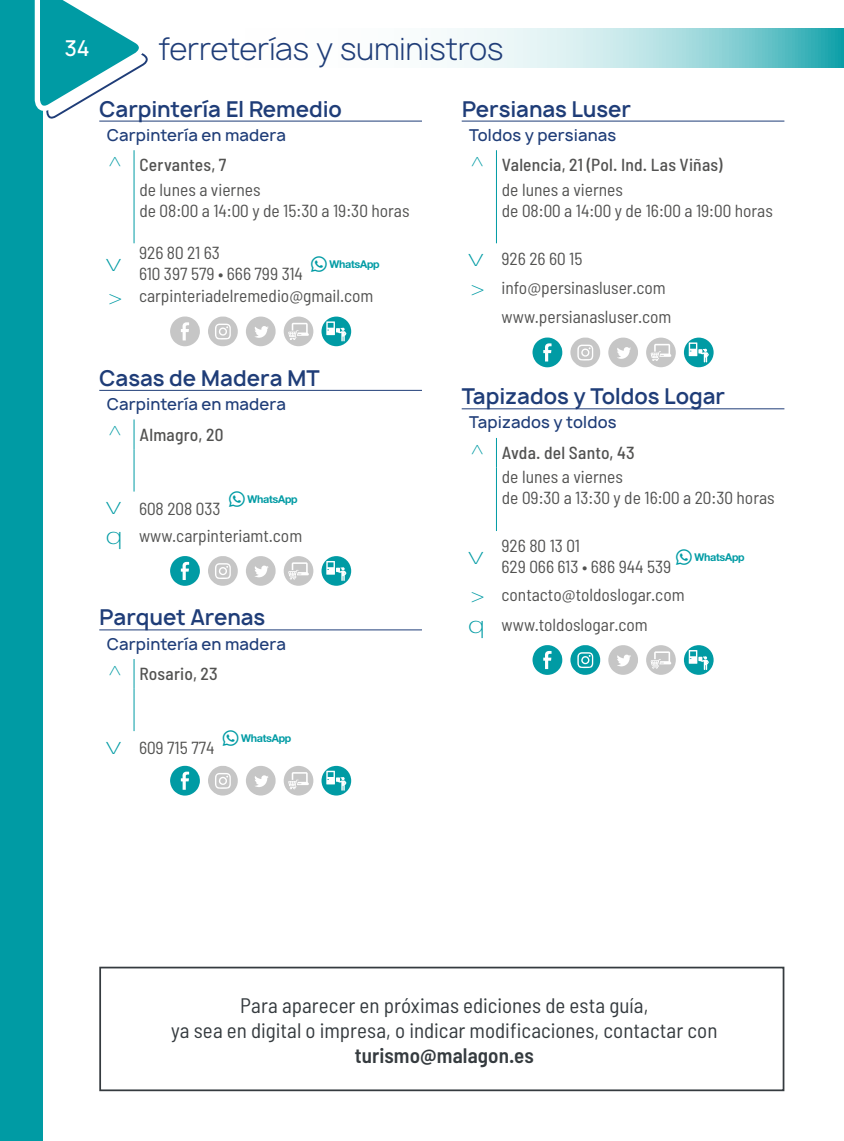
<style>
.page{position:relative;width:844px;height:1141px;background:#fff}
.page>*{position:absolute;margin:0;border:0;box-sizing:border-box;transform-origin:0 0}
.t1{font:300 29.75px "Manrope";letter-spacing:-.01em;color:#1f3d78}
.t2{font:28px "Social Logos";color:#009ba4}
.t3{font:semi-condensed 21px/25.2px "Barlow";letter-spacing:.005em;color:#353b3f;text-align:center}
.t4{font:600 21px "Manrope";color:#1f3d78}
.t5{font:600 semi-condensed 21px "Barlow";letter-spacing:.005em;color:#353b3f}
.t6{font:500 21px "Manrope";color:#fff}
.t7{font:semi-condensed 17.5px/21px "Barlow";color:#525251}
.t8{font:500 semi-condensed 17.5px "Barlow";letter-spacing:.01em;color:#525251}
.t9{font:500 15.75px "Manrope";letter-spacing:.005em;color:#1f3d78}
.s1{color:#009ba4}
</style>
<div class="page">
<div style="left:0;top:0;width:42px;height:1141px;background:#009ba4"></div>
<svg style="left:34px;top:0;width:120px;height:124px"></svg>
<svg style="left:34px;top:29px;width:809px;height:39px"></svg>
<div style="left:99px;top:967px;width:685px;height:124px;border:2px solid #353b3f"></div>
<hr style="left:461px;top:408px;width:323px;height:1px;background:#1f3d78">
<hr style="left:496px;top:438px;width:1px;height:30px;background:#009ba4">
<hr style="left:496px;top:468px;width:1px;height:63px;background:#009ba4">
<svg style="left:532px;top:645px;width:30px;height:30px"></svg>
<svg style="left:570px;top:645px;width:30px;height:30px"></svg>
<svg style="left:608px;top:645px;width:29px;height:30px"></svg>
<svg style="left:646px;top:645px;width:29px;height:30px"></svg>
<svg style="left:683px;top:645px;width:30px;height:30px"></svg>
<hr style="left:461px;top:121px;width:323px;height:1px;background:#1f3d78">
<hr style="left:496px;top:150px;width:1px;height:30px;background:#009ba4">
<hr style="left:496px;top:180px;width:1px;height:63px;background:#009ba4">
<svg style="left:532px;top:338px;width:30px;height:29px"></svg>
<svg style="left:570px;top:338px;width:30px;height:29px"></svg>
<svg style="left:608px;top:338px;width:29px;height:29px"></svg>
<svg style="left:646px;top:338px;width:29px;height:29px"></svg>
<svg style="left:683px;top:338px;width:30px;height:29px"></svg>
<hr style="left:99px;top:121px;width:323px;height:1px;background:#1f3d78">
<hr style="left:133px;top:150px;width:1px;height:30px;background:#009ba4">
<hr style="left:133px;top:180px;width:1px;height:63px;background:#009ba4">
<svg style="left:170px;top:317px;width:30px;height:29px"></svg>
<svg style="left:208px;top:317px;width:30px;height:29px"></svg>
<svg style="left:246px;top:317px;width:29px;height:29px"></svg>
<svg style="left:283px;top:317px;width:30px;height:29px"></svg>
<svg style="left:321px;top:317px;width:30px;height:29px"></svg>
<hr style="left:99px;top:390px;width:323px;height:1px;background:#1f3d78">
<hr style="left:133px;top:419px;width:1px;height:30px;background:#009ba4">
<hr style="left:133px;top:449px;width:1px;height:43px;background:#009ba4">
<svg style="left:170px;top:556px;width:30px;height:30px"></svg>
<svg style="left:208px;top:556px;width:30px;height:30px"></svg>
<svg style="left:246px;top:556px;width:29px;height:30px"></svg>
<svg style="left:283px;top:556px;width:30px;height:30px"></svg>
<svg style="left:321px;top:556px;width:30px;height:30px"></svg>
<hr style="left:99px;top:629px;width:323px;height:1px;background:#1f3d78">
<hr style="left:133px;top:659px;width:1px;height:30px;background:#009ba4">
<hr style="left:133px;top:689px;width:1px;height:42px;background:#009ba4">
<svg style="left:170px;top:766px;width:30px;height:30px"></svg>
<svg style="left:208px;top:766px;width:30px;height:30px"></svg>
<svg style="left:246px;top:766px;width:29px;height:30px"></svg>
<svg style="left:283px;top:766px;width:30px;height:30px"></svg>
<svg style="left:321px;top:766px;width:30px;height:30px"></svg>
<p class="t6" style="left:64px;top:35px;width:27px">34</p>
<h1 class="t1" style="left:159px;top:31px;width:346px">ferreterías y suministros</h1>
<p class="t4" style="left:99px;top:95px;width:244px">Carpintería El Remedio</p>
<p class="t9" style="left:107px;top:125px;width:181px">Carpintería en madera</p>
<p class="t8" style="left:139px;top:154px;width:88px">Cervantes, 7</p>
<p class="t7" style="left:139px;top:178px;width:271px">de lunes a viernes<br>de 08:00 a 14:00 y de 15:30 a 19:30 horas</p>
<p class="t7" style="left:139px;top:241px;width:236px;line-height:21.7px">926 80 21 63<br>610 397 579 • 666 799 314 carpinteriadelremedio@gmail.com</p>
<h2 class="t2" style="left:310px;top:253px;width:72px">t</h2>
<p class="t4" style="left:461px;top:95px;width:171px">Persianas Luser</p>
<p class="t9" style="left:469px;top:125px;width:148px">Toldos y persianas</p>
<p class="t8" style="left:501px;top:154px;width:222px">Valencia, 21 (Pol. Ind. Las Viñas)</p>
<p class="t7" style="left:501px;top:178px;width:272px">de lunes a viernes<br>de 08:00 a 14:00 y de 16:00 a 19:00 horas</p>
<p class="t7" style="left:501px;top:244px;width:171px;line-height:29.2px;text-indent:-33px"><span class="s1">❖</span> 926 26 60 15 info@persinasluser.com www.persianasluser.com</p>
<p class="t4" style="left:99px;top:364px;width:222px">Casas de Madera MT</p>
<p class="t9" style="left:107px;top:394px;width:181px">Carpintería en madera</p>
<p class="t8" style="left:139px;top:423px;width:85px">Almagro, 20</p>
<p class="t7" style="left:105px;top:497px;width:194px"><span class="s1">❖</span> 608 208 033 <sup>t</sup></p>
<p class="t7" style="left:105px;top:525px;width:198px"><span class="s1">❑</span> www.carpinteriamt.com</p>
<p class="t4" style="left:99px;top:604px;width:167px">Parquet Arenas</p>
<p class="t9" style="left:107px;top:634px;width:181px">Carpintería en madera</p>
<p class="t8" style="left:139px;top:663px;width:80px">Rosario, 23</p>
<p class="t4" style="left:461px;top:383px;width:265px">Tapizados y Toldos Logar</p>
<p class="t9" style="left:469px;top:412px;width:149px">Tapizados y toldos</p>
<p class="t8" style="left:501px;top:442px;width:134px">Avda. del Santo, 43</p>
<p class="t7" style="left:501px;top:466px;width:274px">de lunes a viernes<br>de 09:30 a 13:30 y de 16:00 a 20:30 horas</p>
<p class="t7" style="left:501px;top:535px;width:246px">926 80 13 01<br>629 066 613 • 686 944 539 <sup>t</sup></p>
<p class="t7" style="left:501px;top:584px;width:185px">contacto@toldoslogar.com</p>
<p class="t7" style="left:468px;top:614px;width:181px"><span class="s1">❑</span> www.toldoslogar.com</p>
<p class="t7" style="left:105px;top:737px;width:188px"><span class="s1">❖</span> 609 715 774 <sup>t</sup></p>
<p class="t3" style="left:171px;top:992px;width:547px">Para aparecer en próximas ediciones de esta guía,<br>ya sea en digital o impresa, o indicar modificaciones, contactar con</p>
<p class="t5" style="left:355px;top:1042px;width:180px">turismo@malagon.es</p>
</div>
